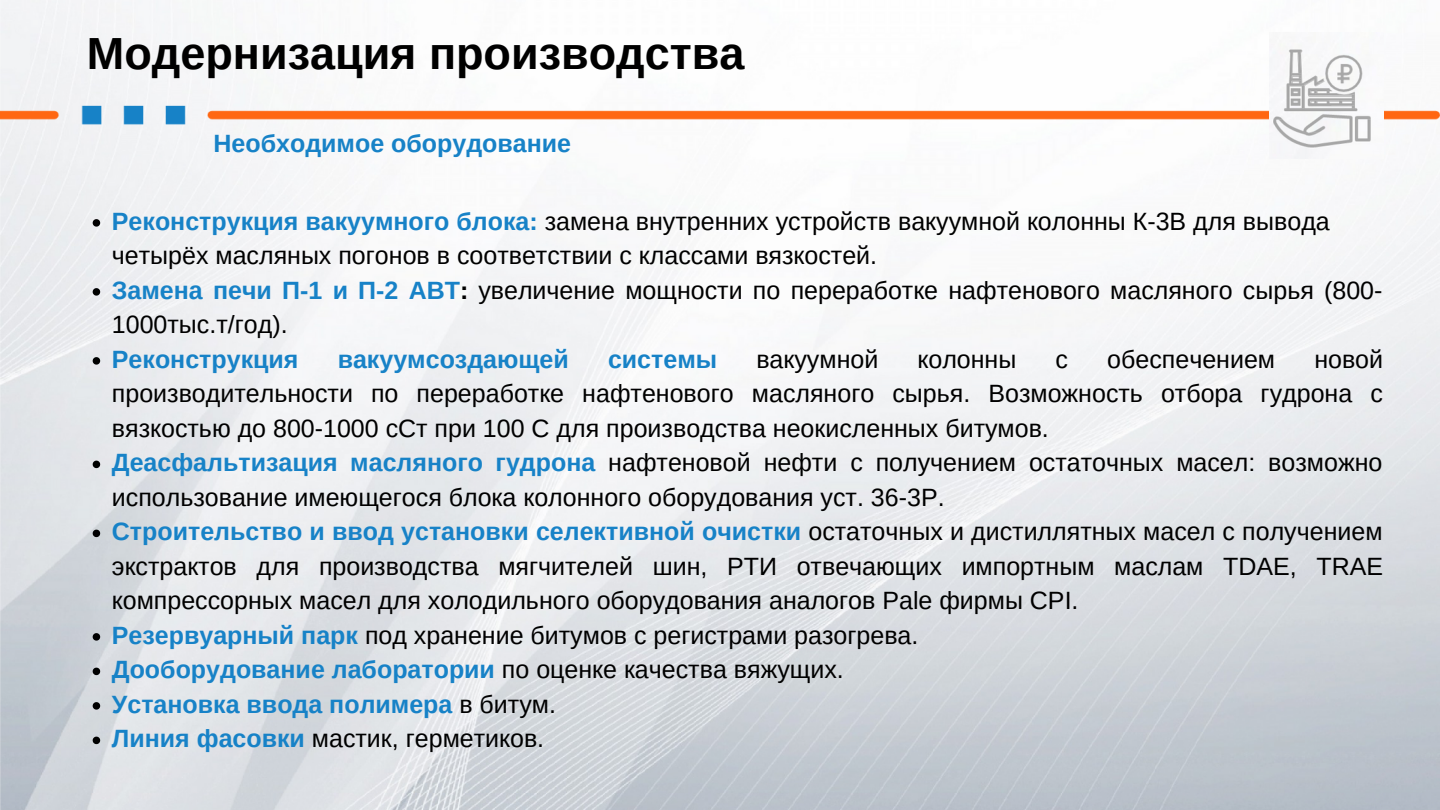
<style>
.page{position:relative;width:1440px;height:810px;background:#fff}
.page>*{position:absolute;margin:0;border:0;box-sizing:border-box;transform-origin:0 0}
.t1{font:700 45px "Arimo";color:#000}
.t2{font:25px/34.5px "Arimo";color:#000}
.t3{font:700 25px "Arimo";color:#1782c7}
.s1{font-weight:700;color:#1782c7}
.s2{font-weight:700}
.s3{font-weight:400;color:#000}
</style>
<div class="page">
<img style="left:0;top:0;width:1440px;height:810px">
<img style="left:1269px;top:33px;width:114px;height:126px">
<svg style="left:93px;top:219px;width:7px;height:8px"></svg>
<svg style="left:93px;top:288px;width:7px;height:8px"></svg>
<svg style="left:93px;top:357px;width:7px;height:8px"></svg>
<svg style="left:93px;top:461px;width:7px;height:7px"></svg>
<svg style="left:93px;top:530px;width:7px;height:7px"></svg>
<svg style="left:93px;top:633px;width:7px;height:8px"></svg>
<svg style="left:93px;top:668px;width:7px;height:7px"></svg>
<svg style="left:93px;top:702px;width:7px;height:8px"></svg>
<svg style="left:93px;top:737px;width:7px;height:7px"></svg>
<p class="t1" style="left:87px;top:28px;width:659px">Модернизация производства</p>
<p class="t3" style="left:214px;top:129px;width:359px">Необходимое оборудование</p>
<p class="t2" style="left:112px;top:204px;width:1219px"><span class="s1">Реконструкция вакуумного блока:</span> замена внутренних устройств вакуумной колонны К-3В для вывода четырёх масляных погонов в соответствии с классами вязкостей.</p>
<p class="t2" style="left:112px;top:273px;width:1272px"><span class="s1">Замена печи П-1 и П-2 АВТ</span><span class="s2">:</span> увеличение мощности по переработке нафтенового масляного сырья (800-<br>1000тыс.т/год).</p>
<p class="t3" style="left:112px;top:345px;width:188px">Реконструкция</p>
<p class="t3" style="left:338px;top:345px;width:233px">вакуумсоздающей</p>
<p class="t3" style="left:608px;top:345px;width:111px">системы</p>
<p class="t2" style="left:756px;top:342px;width:123px">вакуумной</p>
<p class="t2" style="left:918px;top:342px;width:100px">колонны</p>
<p class="t2" style="left:1056px;top:342px;width:14px">с</p>
<p class="t2" style="left:1107px;top:342px;width:169px">обеспечением</p>
<p class="t2" style="left:112px;top:342px;width:1273px;text-align:justify;text-indent:1202px">новой производительности по переработке нафтенового масляного сырья. Возможность отбора гудрона с вязкостью до 800-1000 сСт при 100 С для производства неокисленных битумов.</p>
<p class="t2" style="left:112px;top:445px;width:1272px"><span class="s1">Деасфальтизация масляного гудрона</span> нафтеновой нефти с получением остаточных масел: возможно использование имеющегося блока колонного оборудования уст. 36-3Р.</p>
<p class="t2" style="left:112px;top:514px;width:1273px;text-align:justify"><span class="s1">Строительство и ввод установки селективной очистки</span> остаточных и дистиллятных масел с получением экстрактов для производства мягчителей шин, РТИ отвечающих импортным маслам TDAE, TRAE компрессорных масел для холодильного оборудования аналогов Pale фирмы CPI.</p>
<p class="t2" style="left:112px;top:618px;width:808px"><span class="s1">Резервуарный парк</span> под хранение битумов с регистрами разогрева.</p>
<p class="t3" style="left:112px;top:656px;width:733px">Дооборудование лаборатории <span class="s3">по оценке качества вяжущих.</span></p>
<p class="t3" style="left:112px;top:690px;width:446px">Установка ввода полимера <span class="s3">в битум.</span></p>
<p class="t2" style="left:112px;top:721px;width:434px"><span class="s1">Линия фасовки</span> мастик, герметиков.</p>
</div>
